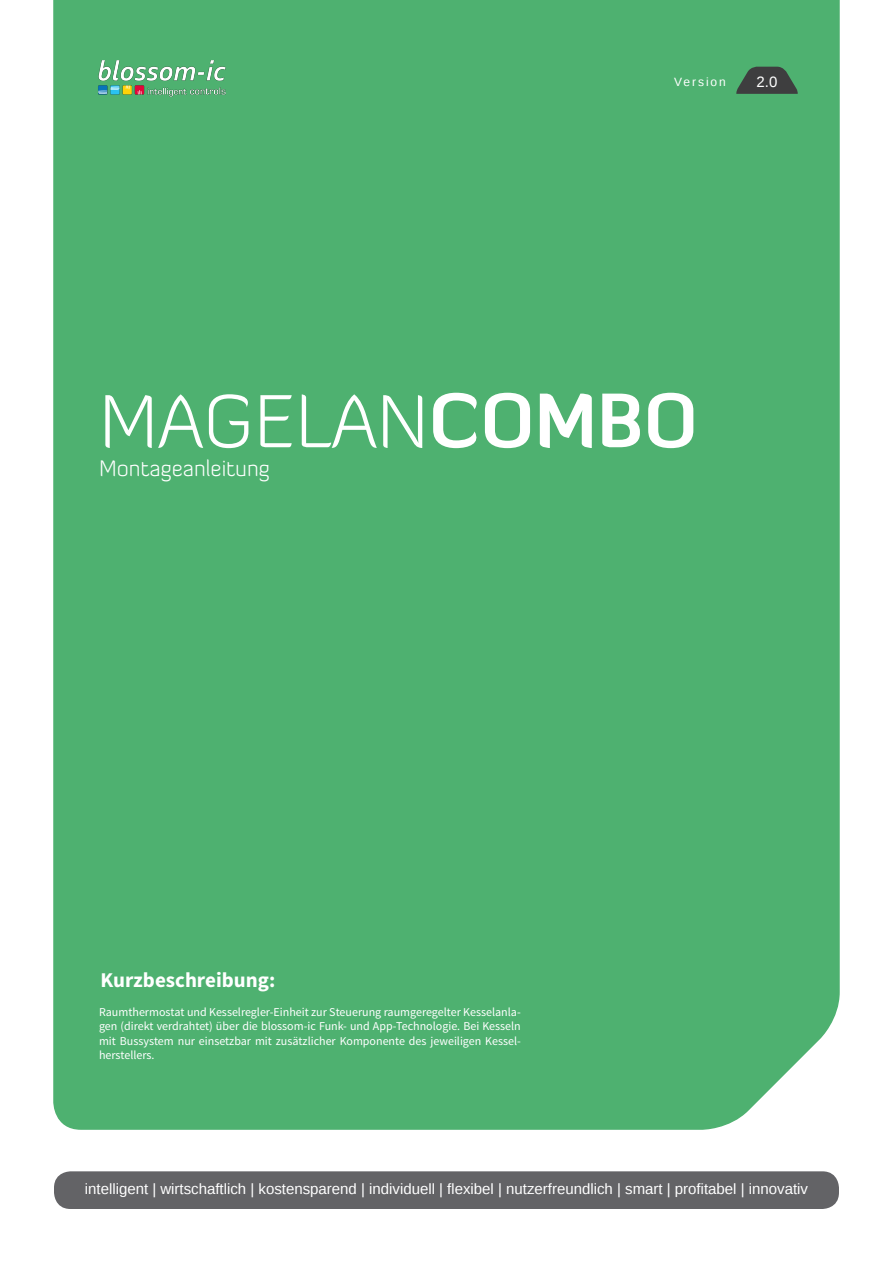
<style>
.page{position:relative;width:893px;height:1263px;background:#fff}
.page>*{position:absolute;margin:0;border:0;box-sizing:border-box;transform-origin:0 0}
.t1{font:300 75px "Diavlo";color:#fff}
.t2{font:300 22.5px "Diavlo";color:#fff}
.Body_Text__Regular{font:700 21px "Source Sans Pro";color:#fff}
.t3{font:15px "Liberation Sans";color:#fff}
.Body_Text__Regular-2{font:12px/14.4px "Source Sans Pro";color:#fff;text-align:justify}
.t4{font:12px "Liberation Sans";letter-spacing:.16em;color:#fff}
.s1{font-weight:700}
</style>
<div class="page">
<div style="left:53px;top:0;width:787px;height:1130px;background:#4eb170"></div>
<svg style="left:736px;top:67px;width:62px;height:27px;background:#41574a"></svg>
<div style="left:54px;top:1171px;width:785px;height:38px;background:#636366;border-radius:16px"></div>
<p class="t4" style="left:674px;top:75px;width:53px">Version</p>
<p class="t3" style="left:757px;top:74px;width:22px">2.0</p>
<p class="t1" style="left:99px;top:375px;width:600px">MAGELAN<span class="s1">COMBO</span></p>
<p class="t2" style="left:99px;top:455px;width:172px">Montageanleitung</p>
<p class="Body_Text__Regular" style="left:101px;top:967px;width:176px">Kurzbeschreibung:</p>
<p class="Body_Text__Regular-2" style="left:99px;top:1005px;width:423px">Raumthermostat und Kesselregler-Einheit zur Steuerung raumgeregelter Kesselanla&shy;gen (direkt verdrahtet) über die blossom-ic Funk- und App-Technologie. Bei Kesseln mit Bussystem nur einsetzbar mit zusätzlicher Komponente des jeweiligen Kessel&shy;herstellers.</p>
<p class="t3" style="left:85px;top:1181px;width:725px">intelligent | wirtschaftlich | kostensparend | individuell | flexibel | nutzerfreundlich | smart | profitabel | innovativ</p>
</div>
